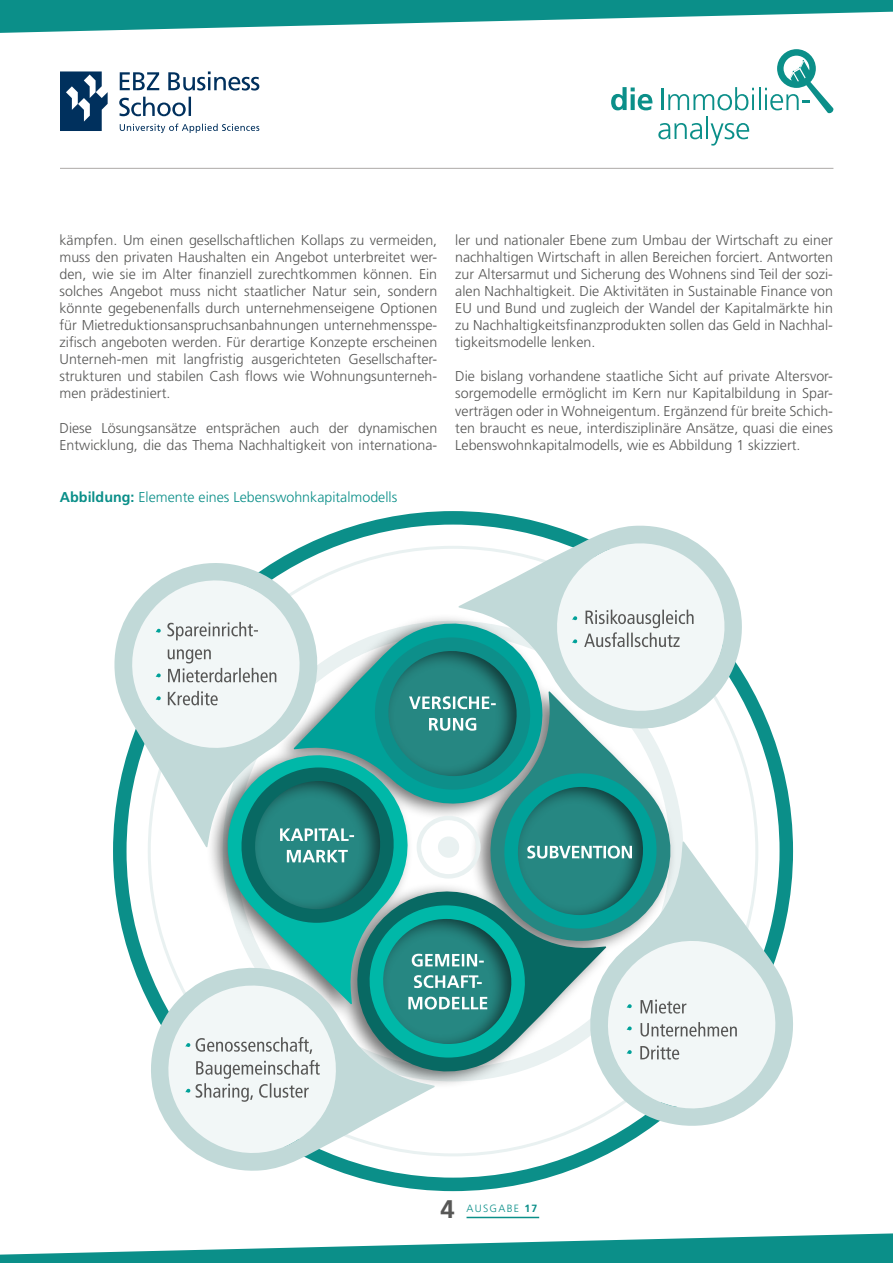
<style>
.page{position:relative;width:893px;height:1263px;background:#fff}
.page>*{position:absolute;margin:0;border:0;box-sizing:border-box;transform-origin:0 0}
.t1{font:700 25.5px "Frutiger LT Pro";color:#575756}
.t2{font:300 14.25px/17.1px "Frutiger LT Std";color:#575756;text-align:justify}
.t3{font:300 14.25px "Frutiger LT Std";color:#0b8f89}
.t4{font:300 10.5px "Frutiger LT Std";letter-spacing:.12em;color:#0b8f89}
.s1{font-family:"Frutiger LT Pro";font-weight:700}
</style>
<div class="page">
<svg style="left:119px;top:97px;width:72px;height:19px"></svg>
<svg style="left:120px;top:71px;width:139px;height:20px"></svg>
<svg style="left:120px;top:124px;width:139px;height:9px"></svg>
<svg style="left:60px;top:71px;width:48px;height:60px"></svg>
<hr style="left:60px;top:168px;width:773px;height:1px;background:#ada9a7">
<svg style="left:0;top:0;width:893px;height:33px"></svg>
<svg style="left:0;top:1233px;width:893px;height:30px"></svg>
<hr style="left:467px;top:1217px;width:72px;height:1px;background:#0b8f89">
<svg style="left:611px;top:87px;width:41px;height:23px"></svg>
<hr style="left:662px;top:89px;width:2px;height:21px;background:#0b8f89">
<svg style="left:668px;top:87px;width:86px;height:23px"></svg>
<hr style="left:758px;top:87px;width:2px;height:23px;background:#0b8f89">
<svg style="left:765px;top:49px;width:69px;height:65px"></svg>
<svg style="left:658px;top:123px;width:44px;height:16px"></svg>
<hr style="left:706px;top:116px;width:2px;height:23px;background:#0b8f89">
<svg style="left:711px;top:123px;width:38px;height:23px"></svg>
<svg style="left:206px;top:618px;width:477px;height:467px"></svg>
<svg style="left:113px;top:550px;width:221px;height:297px"></svg>
<svg style="left:459px;top:521px;width:298px;height:226px"></svg>
<svg style="left:577px;top:841px;width:217px;height:293px"></svg>
<svg style="left:136px;top:950px;width:299px;height:226px"></svg>
<div style="left:438px;top:836px;width:21px;height:22px;background:#e9f1f1;border-radius:50%"></div>
<div style="left:417px;top:816px;width:63px;height:62px;border:4px solid #e9f1f1;border-radius:50%"></div>
<p class="t2" style="left:60px;top:231px;width:379px">kämpfen. Um einen gesellschaftlichen Kollaps zu vermeiden, muss den privaten Haushalten ein Angebot unterbreitet wer&shy;den, wie sie im Alter finanziell zurechtkommen können. Ein solches Angebot muss nicht staatlicher Natur sein, sondern könnte gegebenenfalls durch unternehmenseigene Optionen für Mietreduktionsanspruchsanbahnungen unternehmensspe&shy;zifisch angeboten werden. Für derartige Konzepte erscheinen Unterneh-men mit langfristig ausgerichteten Gesellschafter&shy;strukturen und stabilen Cash flows wie Wohnungsunterneh&shy;men prädestiniert.</p>
<p class="t2" style="left:60px;top:419px;width:379px">Diese Lösungsansätze entsprächen auch der dynamischen<br>Entwicklung, die das Thema Nachhaltigkeit von internationa-</p>
<p class="t3" style="left:60px;top:489px;width:339px"><span class="s1">Abbildung:</span> Elemente eines Lebenswohnkapitalmodells</p>
<p class="t2" style="left:455px;top:231px;width:379px">ler und nationaler Ebene zum Umbau der Wirtschaft zu einer nachhaltigen Wirtschaft in allen Bereichen forciert. Antworten zur Altersarmut und Sicherung des Wohnens sind Teil der sozi&shy;alen Nachhaltigkeit. Die Aktivitäten in Sustainable Finance von EU und Bund und zugleich der Wandel der Kapitalmärkte hin zu Nachhaltigkeitsfinanzprodukten sollen das Geld in Nachhal&shy;tigkeitsmodelle lenken.</p>
<p class="t2" style="left:455px;top:368px;width:379px">Die bislang vorhandene staatliche Sicht auf private Altersvor&shy;sorgemodelle ermöglicht im Kern nur Kapitalbildung in Spar&shy;verträgen oder in Wohneigentum. Ergänzend für breite Schich&shy;ten braucht es neue, interdisziplinäre Ansätze, quasi die eines Lebenswohnkapitalmodells, wie es Abbildung 1 skizziert.</p>
<h1 class="t1" style="left:440px;top:1194px;width:16px">4</h1>
<p class="t4" style="left:467px;top:1203px;width:72px">AUSGABE <span class="s1">17</span></p>
</div>
